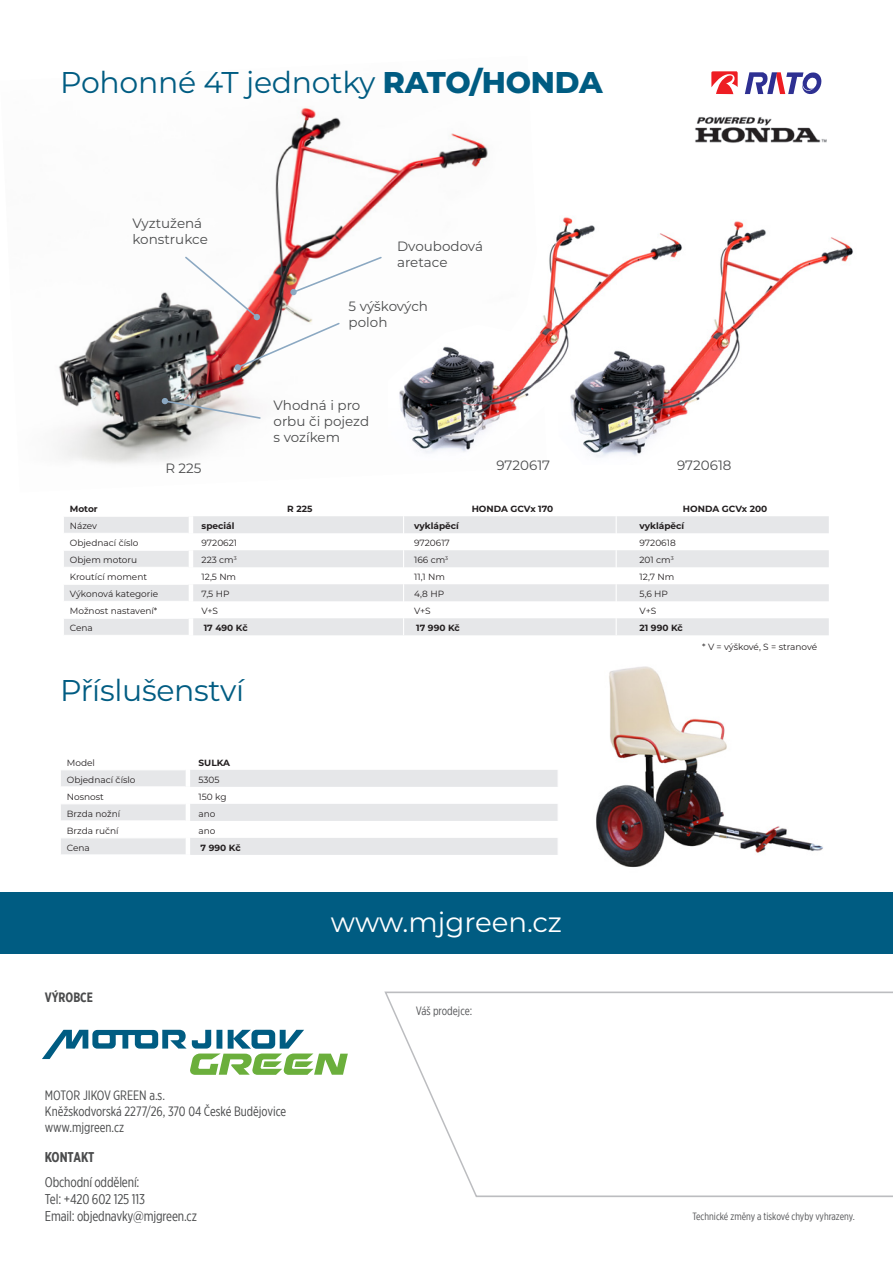
<style>
.page{position:relative;width:893px;height:1263px;background:#fff}
.page>*{position:absolute;margin:0;border:0;box-sizing:border-box;transform-origin:0 0}
.t1{font:30px "Montserrat";letter-spacing:-.01em;color:#005c82}
.t2{font:27.6px "Montserrat";color:#fff}
.t3{font:14.1px "Gotham X Narrow";letter-spacing:-.01em;color:#4b4c4d}
.t4{font:700 14.1px "Gotham X Narrow";letter-spacing:-.01em;color:#4b4c4d}
.t5{font:13.5px/16.2px "Montserrat";color:#4b4c4d}
.t6{font:13.5px "Gotham X Narrow";color:#4b4c4d}
.t7{font:700 13.5px "Gotham X Narrow";color:#4b4c4d}
.t8{font:12px "Gotham X Narrow";color:#57585a}
.t9{font:10.5px "Gotham X Narrow";color:#57585a}
.t10{font:9px "Montserrat";color:#231f20}
.t11{font:700 9px "Montserrat";color:#231f20}
.s1{font-weight:800}
</style>
<div class="page">
<img style="left:596px;top:666px;width:227px;height:201px">
<img style="left:58px;top:108px;width:430px;height:356px">
<div style="left:0;top:892px;width:893px;height:63px;background:#005c82"></div>
<img style="left:689px;top:221px;width:164px;height:183px">
<svg style="left:64px;top:516px;width:765px;height:119px;fill:#e6e7e9"></svg>
<hr style="left:64px;top:516px;width:125px;height:1px;background:#fff">
<hr style="left:64px;top:533px;width:125px;height:1px;background:#fff">
<hr style="left:64px;top:550px;width:125px;height:1px;background:#fff">
<hr style="left:64px;top:567px;width:125px;height:1px;background:#fff">
<hr style="left:64px;top:584px;width:125px;height:1px;background:#fff">
<hr style="left:64px;top:601px;width:125px;height:1px;background:#fff">
<hr style="left:64px;top:618px;width:125px;height:1px;background:#fff">
<svg style="left:403px;top:516px;width:1px;height:119px"></svg>
<svg style="left:616px;top:516px;width:1px;height:119px"></svg>
<hr style="left:189px;top:516px;width:4px;height:17px;background:#fff">
<hr style="left:189px;top:533px;width:4px;height:17px;background:#fff">
<hr style="left:189px;top:550px;width:4px;height:17px;background:#fff">
<hr style="left:189px;top:567px;width:4px;height:17px;background:#fff">
<hr style="left:189px;top:584px;width:4px;height:17px;background:#fff">
<hr style="left:189px;top:601px;width:4px;height:17px;background:#fff">
<hr style="left:189px;top:618px;width:4px;height:17px;background:#fff">
<img style="left:388px;top:200px;width:301px;height:261px">
<svg style="left:234px;top:364px;width:7px;height:7px"></svg>
<svg style="left:184px;top:255px;width:199px;height:114px"></svg>
<div style="left:253px;top:314px;width:7px;height:6px;background:#8ba8c2;border-radius:3px"></div>
<svg style="left:163px;top:399px;width:99px;height:21px"></svg>
<svg style="left:161px;top:398px;width:7px;height:7px"></svg>
<img style="left:695px;top:116px;width:132px;height:27px">
<svg style="left:711px;top:71px;width:27px;height:23px"></svg>
<svg style="left:745px;top:72px;width:77px;height:22px"></svg>
<svg style="left:384px;top:991px;width:509px;height:206px"></svg>
<svg style="left:42px;top:1030px;width:306px;height:45px"></svg>
<svg style="left:61px;top:770px;width:497px;height:85px"></svg>
<hr style="left:186px;top:770px;width:4px;height:17px;background:#fff">
<hr style="left:186px;top:787px;width:4px;height:17px;background:#fff">
<hr style="left:186px;top:804px;width:4px;height:17px;background:#fff">
<hr style="left:186px;top:821px;width:4px;height:17px;background:#fff">
<hr style="left:186px;top:838px;width:4px;height:17px;background:#fff">
<p class="t1" style="left:60px;top:62px;width:544px">Pohonné 4T jednotky <span class="s1">RATO/HONDA</span></p>
<p class="t5" style="left:132px;top:215px;width:71px">Vyztužená</p>
<p class="t5" style="left:132px;top:231px;width:77px">konstrukce</p>
<p class="t5" style="left:165px;top:460px;width:38px">R 225</p>
<p class="t5" style="left:397px;top:238px;width:87px">Dvoubodová</p>
<p class="t5" style="left:397px;top:254px;width:52px">aretace</p>
<p class="t5" style="left:349px;top:297px;width:81px">5 výškových</p>
<p class="t5" style="left:349px;top:314px;width:40px">poloh</p>
<p class="t5" style="left:274px;top:396px;width:97px">Vhodná i pro orbu či pojezd s vozíkem</p>
<p class="t5" style="left:496px;top:457px;width:55px">9720617</p>
<p class="t5" style="left:677px;top:457px;width:56px">9720618</p>
<p class="t11" style="left:70px;top:502px;width:29px">Motor</p>
<p class="t11" style="left:287px;top:502px;width:27px">R 225</p>
<p class="t11" style="left:472px;top:502px;width:83px">HONDA GCVx 170</p>
<p class="t11" style="left:683px;top:502px;width:86px">HONDA GCVx 200</p>
<p class="t10" style="left:70px;top:520px;width:29px">Název</p>
<p class="t11" style="left:202px;top:519px;width:34px">speciál</p>
<p class="t11" style="left:414px;top:519px;width:46px">vyklápěcí</p>
<p class="t11" style="left:640px;top:519px;width:46px">vyklápěcí</p>
<p class="t10" style="left:70px;top:537px;width:70px">Objednací číslo</p>
<p class="t10" style="left:202px;top:537px;width:37px">9720621</p>
<p class="t10" style="left:414px;top:537px;width:37px">9720617</p>
<p class="t10" style="left:640px;top:537px;width:38px">9720618</p>
<p class="t10" style="left:70px;top:554px;width:69px">Objem motoru</p>
<p class="t10" style="left:202px;top:554px;width:37px">223 cm<sup>3</sup></p>
<p class="t10" style="left:414px;top:554px;width:36px">166 cm<sup>3</sup></p>
<p class="t10" style="left:640px;top:554px;width:36px">201 cm<sup>3</sup></p>
<p class="t10" style="left:70px;top:571px;width:79px">Kroutící moment</p>
<p class="t10" style="left:202px;top:571px;width:36px">12,5 Nm</p>
<p class="t10" style="left:414px;top:571px;width:32px">11,1 Nm</p>
<p class="t10" style="left:640px;top:571px;width:36px">12,7 Nm</p>
<p class="t10" style="left:70px;top:588px;width:90px">Výkonová kategorie</p>
<p class="t10" style="left:202px;top:588px;width:29px">7,5 HP</p>
<p class="t10" style="left:414px;top:588px;width:31px">4,8 HP</p>
<p class="t10" style="left:640px;top:588px;width:30px">5,6 HP</p>
<p class="t10" style="left:70px;top:605px;width:89px">Možnost nastavení*</p>
<p class="t10" style="left:202px;top:605px;width:18px">V+S</p>
<p class="t10" style="left:414px;top:605px;width:18px">V+S</p>
<p class="t10" style="left:640px;top:605px;width:18px">V+S</p>
<p class="t10" style="left:70px;top:622px;width:25px">Cena</p>
<p class="t11" style="left:204px;top:621px;width:45px">17 490 Kč</p>
<p class="t11" style="left:416px;top:621px;width:45px">17 990 Kč</p>
<p class="t11" style="left:640px;top:621px;width:45px">21 990 Kč</p>
<p class="t1" style="left:60px;top:670px;width:186px">Příslušenství</p>
<p class="t10" style="left:67px;top:756px;width:30px">Model</p>
<p class="t11" style="left:199px;top:756px;width:33px">SULKA</p>
<p class="t10" style="left:67px;top:773px;width:70px">Objednací číslo</p>
<p class="t10" style="left:199px;top:773px;width:23px">5305</p>
<p class="t10" style="left:67px;top:790px;width:39px">Nosnost</p>
<p class="t10" style="left:199px;top:790px;width:29px">150 kg</p>
<p class="t10" style="left:67px;top:807px;width:55px">Brzda nožní</p>
<p class="t10" style="left:199px;top:807px;width:19px">ano</p>
<p class="t10" style="left:67px;top:824px;width:53px">Brzda ruční</p>
<p class="t10" style="left:199px;top:824px;width:19px">ano</p>
<p class="t10" style="left:67px;top:841px;width:25px">Cena</p>
<p class="t11" style="left:201px;top:841px;width:42px">7 990 Kč</p>
<p class="t7" style="left:45px;top:989px;width:50px">VÝROBCE</p>
<p class="t2" style="left:331px;top:903px;width:233px">www.mjgreen.cz</p>
<p class="t8" style="left:416px;top:1003px;width:58px">Váš prodejce:</p>
<p class="t10" style="left:702px;top:640px;width:117px">* V = výškové, S = stranové</p>
<p class="t6" style="left:45px;top:1087px;width:122px">MOTOR JIKOV GREEN a.s.</p>
<p class="t6" style="left:45px;top:1103px;width:243px">Kněžskodvorská 2277/26, 370 04 České Budějovice</p>
<p class="t6" style="left:45px;top:1119px;width:81px">www.mjgreen.cz</p>
<p class="t4" style="left:45px;top:1149px;width:51px">KONTAKT</p>
<p class="t3" style="left:45px;top:1173px;width:96px">Obchodní oddělení:</p>
<p class="t3" style="left:45px;top:1190px;width:102px">Tel: +420 602 125 113</p>
<p class="t3" style="left:45px;top:1207px;width:153px">Email: objednavky@mjgreen.cz</p>
<p class="t9" style="left:692px;top:1210px;width:164px">Technické změny a tiskové chyby vyhrazeny.</p>
</div>
